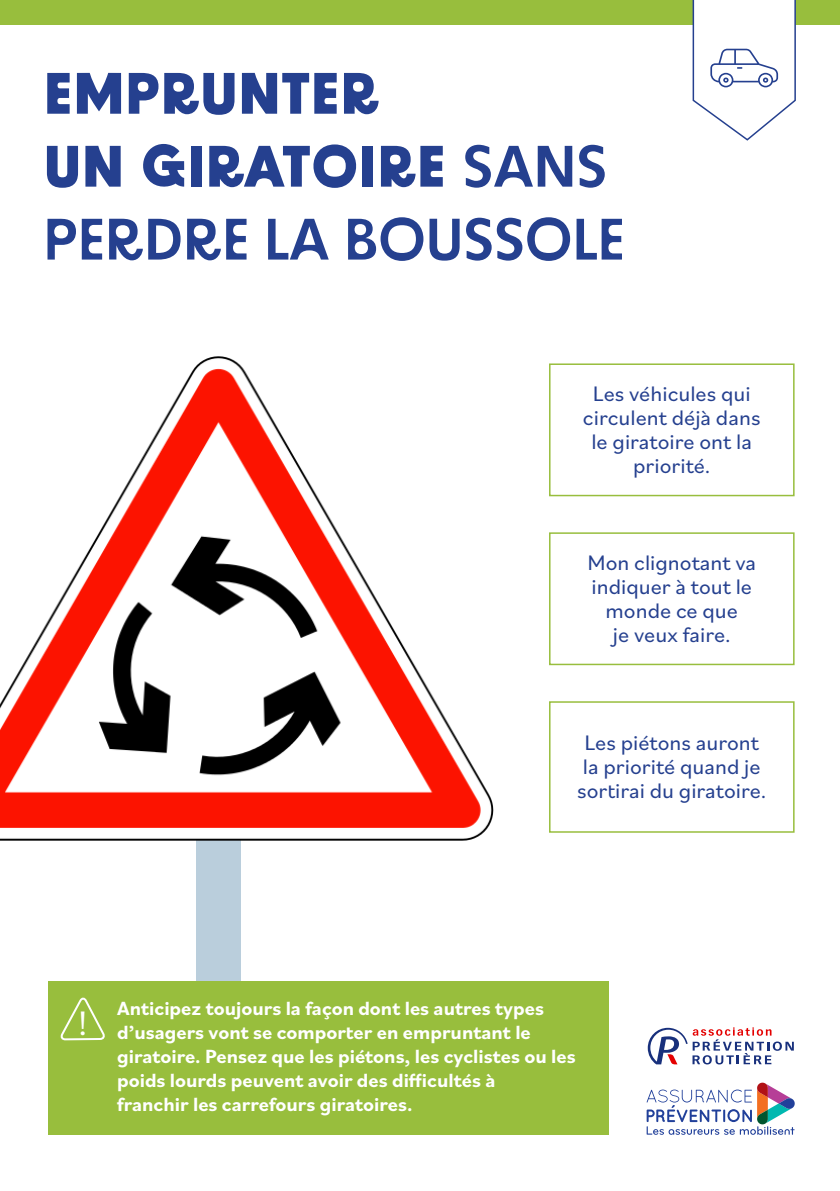
<style>
.page{position:relative;width:840px;height:1191px;background:#fff}
.page>*{position:absolute;margin:0;border:0;box-sizing:border-box;transform-origin:0 0}
.t1{font:700 58.4px/73px "BD Supper";color:#25408f}
.t2{font:35.6px "Bilo";color:#fff}
.t3{font:22px/24px "Bilo";color:#25408f;text-align:center}
.t4{font:700 20px/24px "Bilo";color:#fff}
.s1{font-weight:400}
</style>
<div class="page">
<div style="left:196px;top:820px;width:44px;height:297px;background:#bacedc"></div>
<div style="left:0;top:0;width:839px;height:24px;background:#98be3d"></div>
<div style="left:48px;top:980px;width:561px;height:154px;background:#98be3d"></div>
<img style="left:0;top:357px;width:493px;height:483px">
<div style="left:548px;top:363px;width:246px;height:133px;border:2px solid #98be3d"></div>
<div style="left:548px;top:532px;width:246px;height:133px;border:2px solid #98be3d"></div>
<div style="left:548px;top:701px;width:246px;height:131px;border:2px solid #98be3d"></div>
<svg style="left:60px;top:997px;width:45px;height:44px"></svg>
<svg style="left:646px;top:1082px;width:148px;height:52px"></svg>
<svg style="left:691px;top:0;width:105px;height:141px"></svg>
<svg style="left:647px;top:1027px;width:146px;height:37px"></svg>
<h1 class="t1" style="left:43px;top:57px;width:582px">EMPRUNTER<br>UN GIRATOIRE <span class="s1">SANS<br>PERDRE LA BOUSSOLE</span></h1>
<p class="t3" style="left:582px;top:381px;width:179px">Les véhicules qui circulent déjà dans le giratoire ont la priorité.</p>
<p class="t3" style="left:587px;top:550px;width:170px">Mon clignotant va indiquer à tout le monde ce que<br>je veux faire.</p>
<p class="t3" style="left:577px;top:730px;width:190px">Les piétons auront la priorité quand je sortirai du giratoire.</p>
<h2 class="t2" style="left:78px;top:998px;width:11px">!</h2>
<p class="t4" style="left:117px;top:995px;width:460px">Anticipez toujours la façon dont les autres types d’usagers vont se comporter en empruntant le giratoire. Pensez que les piétons, les cyclistes ou les poids lourds peuvent avoir des difficultés à<br>franchir les carrefours giratoires.</p>
</div>
